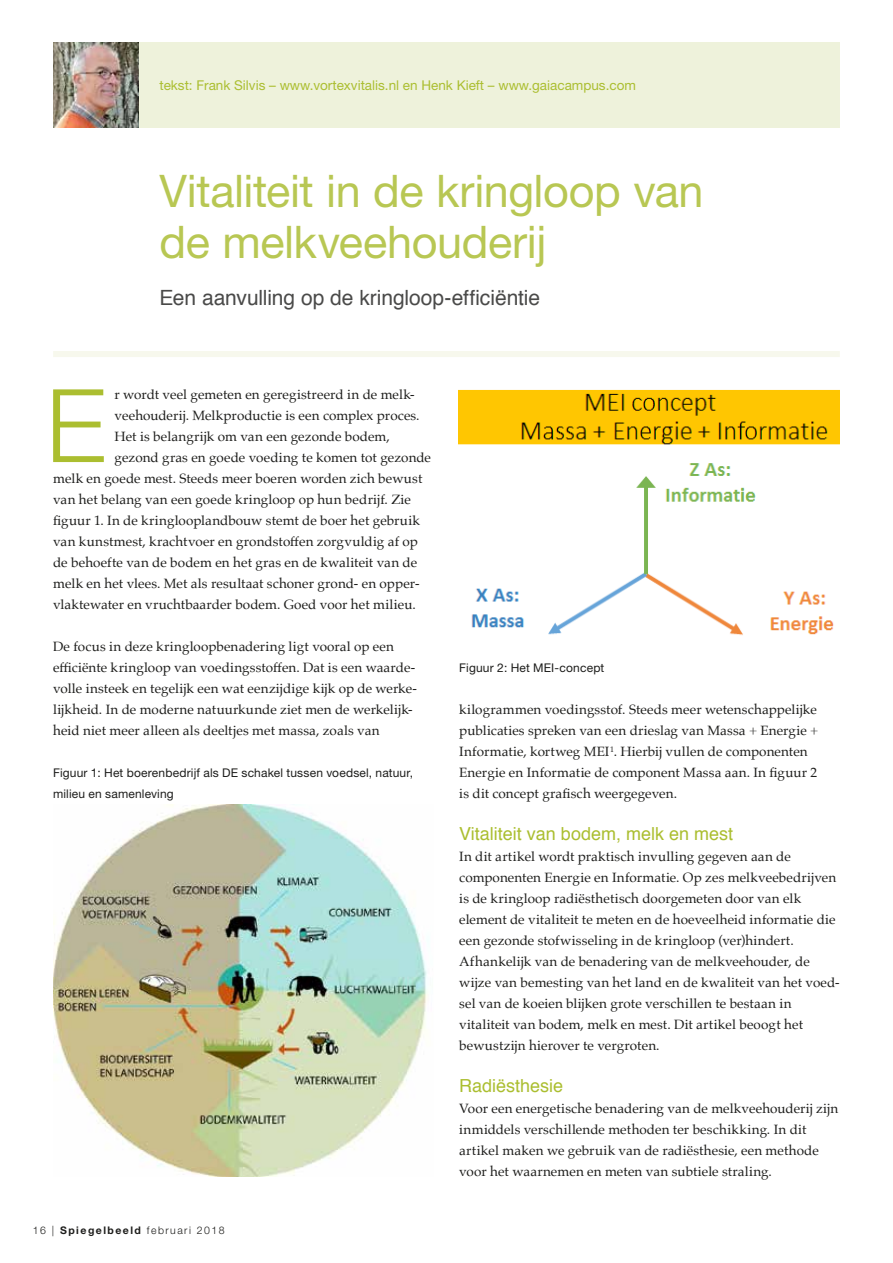
<style>
.page{position:relative;width:893px;height:1263px;background:#fff}
.page>*{position:absolute;margin:0;border:0;box-sizing:border-box;transform-origin:0 0}
.t1{font:300 101.7px "Helvetica Neue";color:#abbe30}
.t2{font:45px/51px "Helvetica Neue";letter-spacing:-.01em;color:#b8c753}
.t3{font:21px "Helvetica";letter-spacing:-.005em;color:#4a4a49}
.t4{font:18px "Helvetica";color:#abbe30}
.t5{font:13.5px/21px "Palatino";letter-spacing:.005em;color:#1d1d1b}
.t6{font:13.5px "Helvetica Neue";color:#abbe30}
.t7{font:12px/21px "Helvetica Neue";letter-spacing:.015em;color:#1d1d1b}
.t8{font:300 10.5px "Helvetica Neue";letter-spacing:.14em;color:#1d1d1b}
.s1{font-weight:700}
</style>
<div class="page">
<div style="left:53px;top:351px;width:787px;height:6px;background:#f7f8ed"></div>
<div style="left:53px;top:43px;width:787px;height:85px;background:#eef2db"></div>
<img style="left:53px;top:43px;width:85px;height:85px">
<img style="left:53px;top:805px;width:375px;height:372px">
<img style="left:459px;top:389px;width:380px;height:247px">
<p class="t6" style="left:159px;top:77px;width:478px">tekst: Frank Silvis – www.vortexvitalis.nl en Henk Kieft – www.gaiacampus.com</p>
<h2 class="t2" style="left:159px;top:165px;width:546px">Vitaliteit in de kringloop van de melkveehouderij</h2>
<h3 class="t3" style="left:159px;top:281px;width:382px">Een aanvulling op de kringloop-efficiëntie</h3>
<h1 class="t1" style="left:46px;top:364px;width:62px">E</h1>
<p class="t5" style="left:115px;top:384px;width:302px">r wordt veel gemeten en geregistreerd in de melk-</p>
<p class="t5" style="left:115px;top:405px;width:307px">veehouderij. Melkproductie is een complex proces.</p>
<p class="t5" style="left:115px;top:426px;width:277px">Het is belangrijk om van een gezonde bodem,</p>
<p class="t5" style="left:115px;top:447px;width:318px">gezond gras en goede voeding te komen tot gezonde</p>
<p class="t5" style="left:53px;top:468px;width:371px">melk en goede mest. Steeds meer boeren worden zich bewust</p>
<p class="t5" style="left:53px;top:489px;width:359px">van het belang van een goede kringloop op hun bedrijf. Zie</p>
<p class="t5" style="left:53px;top:510px;width:368px">figuur 1. In de kringlooplandbouw stemt de boer het gebruik</p>
<p class="t5" style="left:53px;top:531px;width:366px">van kunstmest, krachtvoer en grondstoffen zorgvuldig af op</p>
<p class="t5" style="left:53px;top:552px;width:366px">de behoefte van de bodem en het gras en de kwaliteit van de</p>
<p class="t5" style="left:53px;top:573px;width:368px">melk en het vlees. Met als resultaat schoner grond- en opper-</p>
<p class="t5" style="left:53px;top:594px;width:364px">vlaktewater en vruchtbaarder bodem. Goed voor het milieu.</p>
<p class="t5" style="left:53px;top:636px;width:365px">De focus in deze kringloopbenadering ligt vooral op een efficiënte kringloop van voedingsstoffen. Dat is een waarde&shy;volle insteek en tegelijk een wat eenzijdige kijk op de werke&shy;lijkheid. In de moderne natuurkunde ziet men de werkelijk&shy;heid niet meer alleen als deeltjes met massa, zoals van</p>
<p class="t7" style="left:53px;top:762px;width:362px">Figuur 1: Het boerenbedrijf als DE schakel tussen voedsel, natuur, milieu en samenleving</p>
<p class="t8" style="left:33px;top:1224px;width:193px">16 | <span class="s1">Spiegelbeeld</span> februari 2018</p>
<p class="t7" style="left:459px;top:657px;width:147px">Figuur 2: Het MEI-concept</p>
<p class="t5" style="left:459px;top:699px;width:361px">kilogrammen voedingsstof. Steeds meer wetenschappelijke publicaties spreken van een drieslag van Massa + Energie + Informatie, kortweg MEI<sup>1</sup>. Hierbij vullen de componenten Energie en Informatie de component Massa aan. In figuur 2 is dit concept grafisch weergegeven.</p>
<h3 class="t4" style="left:459px;top:820px;width:275px">Vitaliteit van bodem, melk en mest</h3>
<p class="t5" style="left:459px;top:846px;width:382px">In dit artikel wordt praktisch invulling gegeven aan de componenten Energie en Informatie. Op zes melkveebedrijven is de kringloop radiësthetisch doorgemeten door van elk element de vitaliteit te meten en de hoeveelheid informatie die een gezonde stofwisseling in de kringloop (ver)hindert.<br>Afhankelijk van de benadering van de melkveehouder, de wijze van bemesting van het land en de kwaliteit van het voed&shy;sel van de koeien blijken grote verschillen te bestaan in vitaliteit van bodem, melk en mest. Dit artikel beoogt het bewustzijn hierover te vergroten.</p>
<h3 class="t4" style="left:459px;top:1072px;width:106px">Radiësthesie</h3>
<p class="t5" style="left:459px;top:1098px;width:380px">Voor een energetische benadering van de melkveehouderij zijn inmiddels verschillende methoden ter beschikking. In dit artikel maken we gebruik van de radiësthesie, een methode voor het waarnemen en meten van subtiele straling.</p>
</div>
